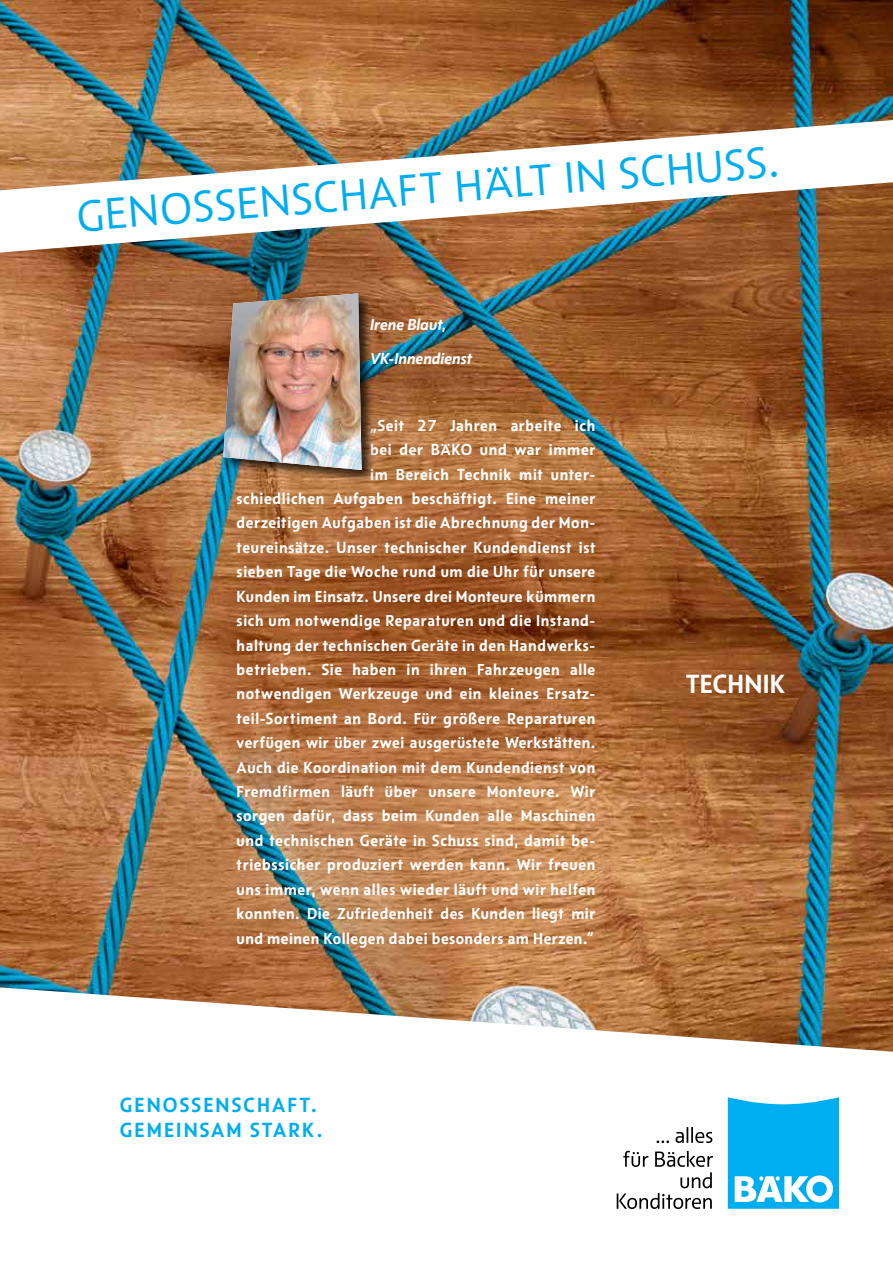
<style>
.page{position:relative;width:893px;height:1263px;background:#fff}
.page>*{position:absolute;margin:0;border:0;box-sizing:border-box;transform-origin:0 0}
.t1{font:45px "BAEK Otype";color:#00aeef}
.t2{font:700 27px "BAEK Otype";letter-spacing:.01em;color:#fff}
.t3{font:700 21px/24.5px "BAEK Otype";letter-spacing:.1em;color:#00aeef}
.t4{font:700 16.35px/24.5px "BAEK Otype";letter-spacing:.04em;color:#fff;text-align:right}
.t5{font:16.35px/33.6px "BAEK Otype Bold Kursiv";color:#fff}
</style>
<div class="page">
<img style="left:0;top:0;width:893px;height:987px">
<svg style="left:0;top:987px;width:893px;height:65px"></svg>
<svg style="left:728px;top:1097px;width:111px;height:112px;background:#2dbcf1"></svg>
<svg style="left:617px;top:1151px;width:96px;height:58px"></svg>
<svg style="left:657px;top:1127px;width:55px;height:16px"></svg>
<img style="left:0;top:120px;width:893px;height:133px">
<div style="left:222px;top:292px;width:153px;height:192px;background:#000;opacity:.75"></div>
<img style="left:223px;top:293px;width:139px;height:177px">
<h1 class="t1" style="left:75px;top:192px;width:705px;rotate:-5deg">GENOSSENSCHAFT HÄLT IN SCHUSS.</h1>
<p class="t5" style="left:370px;top:307px;width:103px">Irene Blaut,<br>VK-Innendienst</p>
<p class="t4" style="left:237px;top:413px;width:360px">„Seit 27 Jahren arbeite ich<br>bei der BÄKO und war immer<br>im Bereich Technik mit unter-<br>schiedlichen Aufgaben beschäftigt. Eine meiner derzeitigen Aufgaben ist die Abrechnung der Mon&shy;teureinsätze. Unser technischer Kundendienst ist sieben Tage die Woche rund um die Uhr für unsere Kunden im Einsatz. Unsere drei Monteure kümmern sich um notwendige Reparaturen und die Instand&shy;haltung der technischen Geräte in den Handwerks&shy;betrieben. Sie haben in ihren Fahrzeugen alle notwendigen Werkzeuge und ein kleines Ersatz&shy;teil-Sortiment an Bord. Für größere Reparaturen verfügen wir über zwei ausgerüstete Werkstätten.<br>Auch die Koordination mit dem Kundendienst von Fremdfirmen läuft über unsere Monteure. Wir sorgen dafür, dass beim Kunden alle Maschinen und technischen Geräte in Schuss sind, damit be&shy;triebssicher produziert werden kann. Wir freuen uns immer, wenn alles wieder läuft und wir helfen konnten. Die Zufriedenheit des Kunden liegt mir und meinen Kollegen dabei besonders am Herzen.“</p>
<p class="t3" style="left:120px;top:1093px;width:204px">GENOSSENSCHAFT.<br>GEMEINSAM STARK.</p>
<h2 class="t2" style="left:686px;top:666px;width:101px">TECHNIK</h2>
</div>
